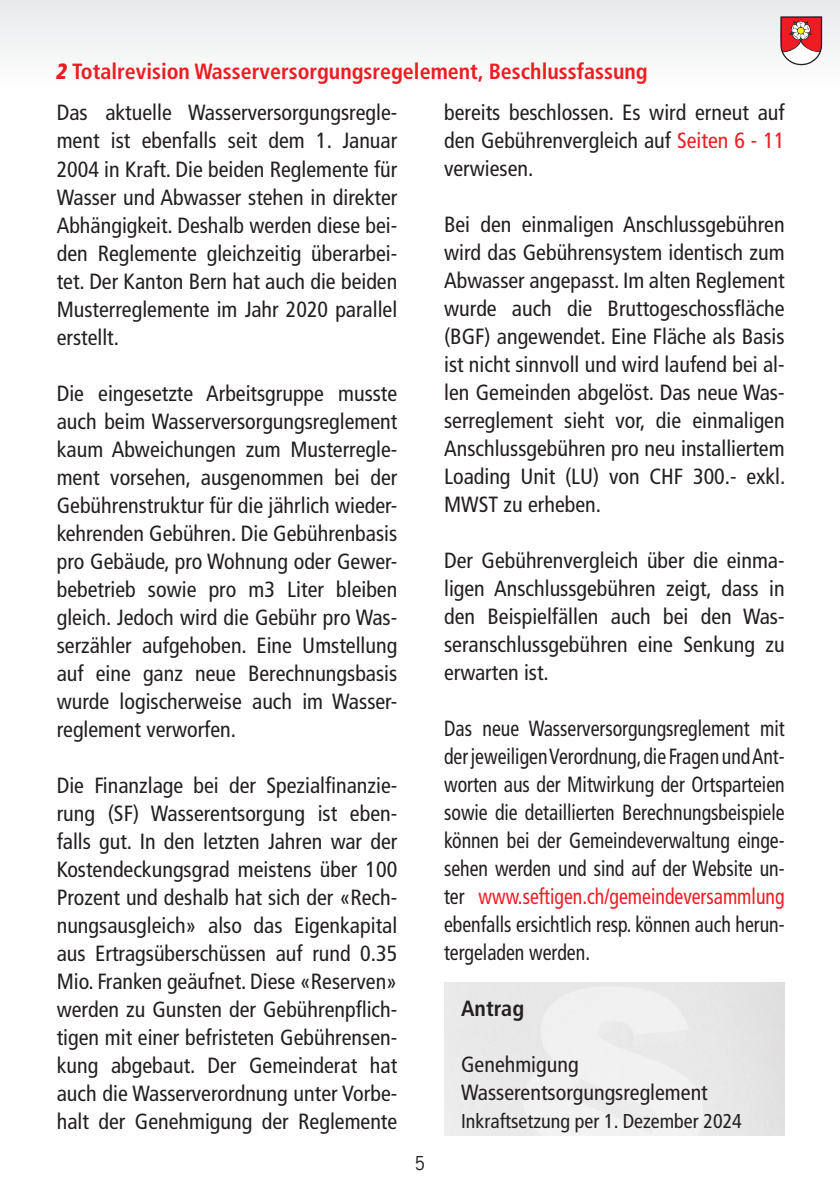
<style>
.page{position:relative;width:840px;height:1191px;background:#fff}
.page>*{position:absolute;margin:0;border:0;box-sizing:border-box;transform-origin:0 0}
.t1{font:condensed 22px/28px "Frutiger LT Std";color:#231f20;text-align:justify}
.t2{font:condensed 22px/28px "Frutiger LT Std";color:#231f20;text-align:justify;scale:.9 1}
.Traktandum1{font:700 condensed 22px "Frutiger LT Std";color:#ee1d23}
.t3{font:700 condensed 22px "Frutiger LT Std";color:#231f20}
.t4{font:condensed 20px "Frutiger LT Std";color:#231f20}
.t5{font:18px "News Gothic Std";color:#231f20}
.s1{font-family:"Frutiger LT Std Extra Blk Cn Ita";font-weight:400;font-stretch:normal}
.s2{font-weight:900;color:#fff}
.s3{color:#ee1d23}
</style>
<div class="page">
<div style="left:0;top:0;width:839px;height:89px;background:#f3f3f4"></div>
<svg style="left:780px;top:16px;width:41px;height:49px"></svg>
<p class="Traktandum1" style="left:57px;top:58px;width:592px"><span class="s1">2</span><span class="s2">.</span>Totalrevision Wasserversorgungsregelement, Beschlussfassung</p>
<p class="t1" style="left:57px;top:99px;width:342px">Das aktuelle Wasserversorgungsregle&shy;ment ist ebenfalls seit dem 1. Januar 2004 in Kraft. Die beiden Reglemente für Wasser und Abwasser stehen in direkter Abhängigkeit. Deshalb werden diese bei&shy;den Reglemente gleichzeitig überarbei&shy;tet. Der Kanton Bern hat auch die beiden Musterreglemente im Jahr 2020 parallel erstellt.</p>
<p class="t1" style="left:57px;top:379px;width:342px">Die eingesetzte Arbeitsgruppe musste auch beim Wasserversorgungsreglement kaum Abweichungen zum Musterregle&shy;ment vorsehen, ausgenommen bei der Gebührenstruktur für die jährlich wieder&shy;kehrenden Gebühren. Die Gebührenbasis pro Gebäude, pro Wohnung oder Gewer&shy;bebetrieb sowie pro m3 Liter bleiben gleich. Jedoch wird die Gebühr pro Was&shy;serzähler aufgehoben. Eine Umstellung auf eine ganz neue Berechnungsbasis wurde logischerweise auch im Wasser&shy;reglement verworfen.</p>
<p class="t1" style="left:57px;top:771px;width:342px">Die Finanzlage bei der Spezialfinanzie&shy;rung (SF) Wasserentsorgung ist eben&shy;falls gut. In den letzten Jahren war der Kostendeckungsgrad meistens über 100<br>Prozent und deshalb hat sich der «Rech&shy;nungsausgleich» also das Eigenkapital aus Ertragsüberschüssen auf rund 0.35<br>Mio. Franken geäufnet. Diese «Reserven» werden zu Gunsten der Gebührenpflich&shy;tigen mit einer befristeten Gebührensen&shy;kung abgebaut. Der Gemeinderat hat auch die Wasserverordnung unter Vorbe&shy;halt der Genehmigung der Reglemente</p>
<p class="t1" style="left:444px;top:98px;width:342px">bereits beschlossen. Es wird erneut auf den Gebührenvergleich auf <span class="s3">Seiten 6 - 11 </span>verwiesen.</p>
<p class="t1" style="left:444px;top:210px;width:342px">Bei den einmaligen Anschlussgebühren wird das Gebührensystem identisch zum Abwasser angepasst. Im alten Reglement wurde auch die Bruttogeschossfläche (BGF) angewendet. Eine Fläche als Basis ist nicht sinnvoll und wird laufend bei al&shy;len Gemeinden abgelöst. Das neue Was&shy;serreglement sieht vor, die einmaligen Anschlussgebühren pro neu installiertem Loading Unit (LU) von CHF 300.- exkl.<br>MWST zu erheben.</p>
<p class="t1" style="left:444px;top:546px;width:342px">Der Gebührenvergleich über die einma&shy;ligen Anschlussgebühren zeigt, dass in den Beispielfällen auch bei den Was&shy;seranschlussgebühren eine Senkung zu erwarten ist.</p>
<p class="t2" style="left:444px;top:714px;width:380px">Das neue Wasserversorgungsreglement mit der jeweiligen Verordnung, die Fragen und Ant&shy;worten aus der Mitwirkung der Ortsparteien sowie die detaillierten Berechnungsbeispiele können bei der Gemeindeverwaltung einge&shy;sehen werden und sind auf der Website un&shy;ter <span class="s3">www.seftigen.ch/gemeindeversammlung </span>ebenfalls ersichtlich resp. können auch herun&shy;tergeladen werden.</p>
<p class="t3" style="left:461px;top:995px;width:64px">Antrag</p>
<p class="t1" style="left:461px;top:1050px;width:119px">Genehmigung</p>
<p class="t1" style="left:461px;top:1078px;width:248px">Wasserentsorgungsreglement</p>
<p class="t4" style="left:461px;top:1109px;width:282px">Inkraftsetzung per 1. Dezember 2024</p>
<p class="t5" style="left:414px;top:1151px;width:12px">5</p>
</div>
